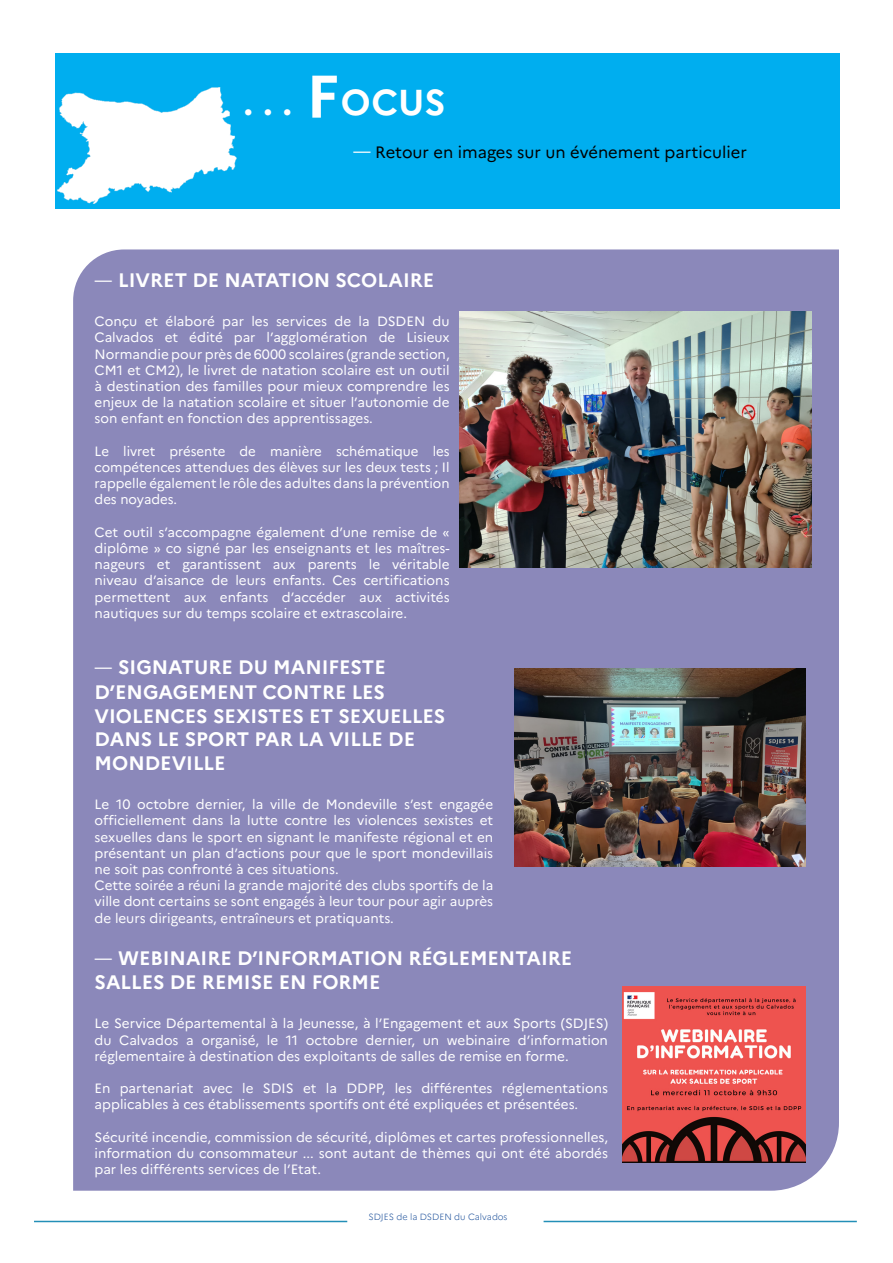
<style>
.page{position:relative;width:893px;height:1263px;background:#fff}
.page>*{position:absolute;margin:0;border:0;box-sizing:border-box;transform-origin:0 0}
.t1{font:700 60px "Marianne";color:#fff}
.t2{font:700 36px "Marianne";color:#fff}
.t3{font:700 19.5px/23.4px "Marianne";color:#fff}
.t4{font:16.5px "Marianne";color:#000}
.t5{font:13.5px/16.2px "Marianne";color:#fff;text-align:justify}
.t6{font:300 9px "Marianne";color:#24569e}
.s1{color:#fff}
.s2{font-weight:400;font-size:16.5px}
</style>
<div class="page">
<div style="left:73px;top:249px;width:766px;height:942px;background:#8b88ba"></div>
<hr style="left:34px;top:1221px;width:313px;height:1px;background:#238fb7">
<hr style="left:544px;top:1221px;width:313px;height:1px;background:#238fb7">
<img style="left:459px;top:311px;width:352px;height:257px">
<img style="left:514px;top:668px;width:292px;height:199px">
<img style="left:622px;top:986px;width:184px;height:176px">
<div style="left:55px;top:53px;width:785px;height:156px;background:#00aeef"></div>
<img style="left:57px;top:88px;width:180px;height:116px">
<p class="t2" style="left:244px;top:80px;width:50px">. . .</p>
<p class="t1" style="left:306px;top:60px;width:34px">F</p>
<p class="t2" style="left:341px;top:80px;width:106px">OCUS</p>
<p class="t4" style="left:353px;top:142px;width:395px"><span class="s1">—</span> Retour en images sur un événement particulier</p>
<p class="t3" style="left:95px;top:268px;width:341px"><span class="s2">—</span> LIVRET DE NATATION SCOLAIRE</p>
<p class="t5" style="left:95px;top:313px;width:357px">Conçu et élaboré par les services de la DSDEN du Calvados et édité par l’agglomération de Lisieux Normandie pour près de 6000 scolaires (grande section, CM1 et CM2), le livret de natation scolaire est un outil à destination des familles pour mieux comprendre les enjeux de la natation scolaire et situer l’autonomie de son enfant en fonction des apprentissages.</p>
<p class="t5" style="left:95px;top:443px;width:357px">Le livret présente de manière schématique les compétences attendues des élèves sur les deux tests ; Il rappelle également le rôle des adultes dans la prévention des noyades.</p>
<p class="t5" style="left:95px;top:524px;width:357px">Cet outil s’accompagne également d’une remise de « diplôme » co signé par les enseignants et les maîtres&shy;nageurs et garantissent aux parents le véritable niveau d’aisance de leurs enfants. Ces certifications permettent aux enfants d’accéder aux activités nautiques sur du temps scolaire et extrascolaire.</p>
<p class="t3" style="left:95px;top:655px;width:293px;line-height:25.2px"><span class="s2">—</span> SIGNATURE DU MANIFESTE<br>D’ENGAGEMENT CONTRE LES</p>
<p class="t3" style="left:95px;top:704px;width:352px">VIOLENCES SEXISTES ET SEXUELLES<br>DANS LE SPORT PAR LA VILLE DE<br>MONDEVILLE</p>
<p class="t5" style="left:95px;top:796px;width:400px">Le 10 octobre dernier, la ville de Mondeville s’est engagée officiellement dans la lutte contre les violences sexistes et sexuelles dans le sport en signant le manifeste régional et en présentant un plan d’actions pour que le sport mondevillais ne soit pas confronté à ces situations.</p>
<p class="t5" style="left:95px;top:877px;width:400px">Cette soirée a réuni la grande majorité des clubs sportifs de la ville dont certains se sont engagés à leur tour pour agir auprès de leurs dirigeants, entraîneurs et pratiquants.</p>
<p class="t3" style="left:95px;top:947px;width:479px"><span class="s2">—</span> WEBINAIRE D’INFORMATION RÉGLEMENTAIRE<br>SALLES DE REMISE EN FORME</p>
<p class="t5" style="left:95px;top:1015px;width:515px">Le Service Départemental à la Jeunesse, à l’Engagement et aux Sports (SDJES) du Calvados a organisé, le 11 octobre dernier, un webinaire d’information réglementaire à destination des exploitants de salles de remise en forme.</p>
<p class="t5" style="left:95px;top:1080px;width:515px">En partenariat avec le SDIS et la DDPP, les différentes réglementations applicables à ces établissements sportifs ont été expliquées et présentées.</p>
<p class="t5" style="left:95px;top:1129px;width:515px">Sécurité incendie, commission de sécurité, diplômes et cartes professionnelles, information du consommateur ... sont autant de thèmes qui ont été abordés par les différents services de l’Etat.</p>
<p class="t6" style="left:368px;top:1212px;width:141px">SDJES de la DSDEN du Calvados</p>
</div>
